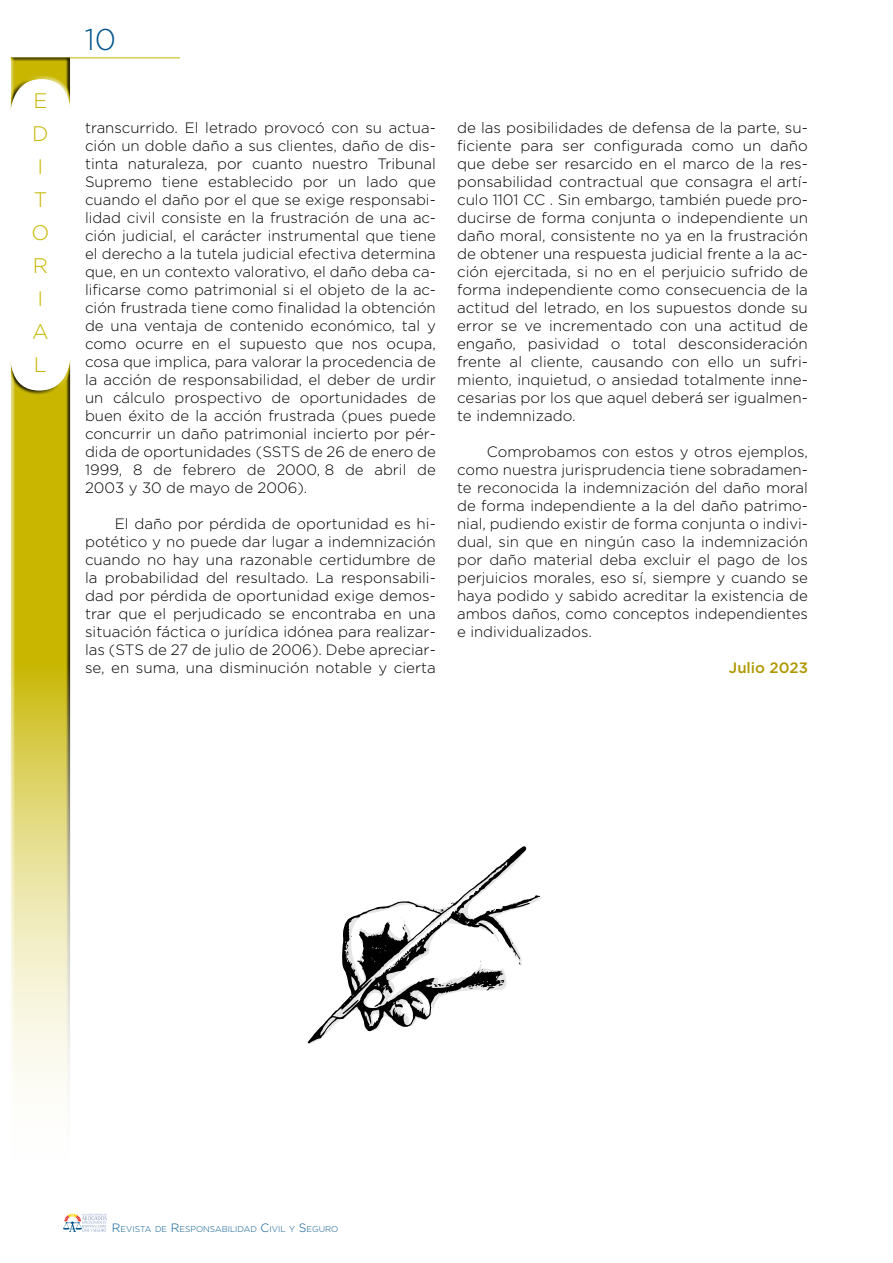
<style>
.page{position:relative;width:893px;height:1263px;background:#fff}
.page>*{position:absolute;margin:0;border:0;box-sizing:border-box;transform-origin:0 0}
.t1{font:300 30px "Gotham";color:#00558d}
.t2{font:300 21px/33px "Gotham";color:#c8b600}
.t3{font:300 15px/18px "Gotham";color:#000;text-align:justify}
.t4{font:500 15px "Gotham";color:#b09800}
.t5{font:300 8.4px "Gotham";color:#00558d}
.s1{font-size:12px}
</style>
<div class="page">
<svg style="left:63px;top:1213px;width:44px;height:19px"></svg>
<hr style="left:11px;top:57px;width:169px;height:1px;background:#c8b600">
<div style="left:10px;top:56px;width:63px;height:59px;background:#000;opacity:.75"></div>
<div style="left:9px;top:355px;width:62px;height:841px;background:#000;opacity:.75"></div>
<svg style="left:308px;top:846px;width:232px;height:198px"></svg>
<h2 class="t2" style="left:31px;top:84px;width:19px">E<br>D<br>I<br>T<br>O<br>R<br>I<br>A<br>L</h2>
<h1 class="t1" style="left:85px;top:21px;width:33px">10</h1>
<p class="t3" style="left:85px;top:118px;width:352px">transcurrido. El letrado provocó con su actua&shy;ción un doble daño a sus clientes, daño de dis&shy;tinta naturaleza, por cuanto nuestro Tribunal Supremo tiene establecido por un lado que cuando el daño por el que se exige responsabi&shy;lidad civil consiste en la frustración de una ac&shy;ción judicial, el carácter instrumental que tiene el derecho a la tutela judicial efectiva determina que, en un contexto valorativo, el daño deba ca&shy;lificarse como patrimonial si el objeto de la ac&shy;ción frustrada tiene como finalidad la obtención de una ventaja de contenido económico, tal y como ocurre en el supuesto que nos ocupa, cosa que implica, para valorar la procedencia de la acción de responsabilidad, el deber de urdir un cálculo prospectivo de oportunidades de buen éxito de la acción frustrada (pues puede concurrir un daño patrimonial incierto por pér&shy;dida de oportunidades (SSTS de 26 de enero de 1999, 8 de febrero de 2000, 8 de abril de 2003 y 30 de mayo de 2006).</p>
<p class="t3" style="left:85px;top:514px;width:352px;text-indent:30px">El daño por pérdida de oportunidad es hi&shy;potético y no puede dar lugar a indemnización cuando no hay una razonable certidumbre de la probabilidad del resultado. La responsabili&shy;dad por pérdida de oportunidad exige demos&shy;trar que el perjudicado se encontraba en una situación fáctica o jurídica idónea para realizar&shy;las (STS de 27 de julio de 2006). Debe apreciar&shy;se, en suma, una disminución notable y cierta</p>
<p class="t3" style="left:457px;top:118px;width:352px">de las posibilidades de defensa de la parte, su&shy;ficiente para ser configurada como un daño que debe ser resarcido en el marco de la res&shy;ponsabilidad contractual que consagra el artí&shy;culo 1101 CC . Sin embargo, también puede pro&shy;ducirse de forma conjunta o independiente un daño moral, consistente no ya en la frustración de obtener una respuesta judicial frente a la ac&shy;ción ejercitada, si no en el perjuicio sufrido de forma independiente como consecuencia de la actitud del letrado, en los supuestos donde su error se ve incrementado con una actitud de engaño, pasividad o total desconsideración frente al cliente, causando con ello un sufri&shy;miento, inquietud, o ansiedad totalmente inne&shy;cesarias por los que aquel deberá ser igualmen&shy;te indemnizado.</p>
<p class="t3" style="left:457px;top:442px;width:352px;text-indent:30px">Comprobamos con estos y otros ejemplos, como nuestra jurisprudencia tiene sobradamen&shy;te reconocida la indemnización del daño moral de forma independiente a la del daño patrimo&shy;nial, pudiendo existir de forma conjunta o indivi&shy;dual, sin que en ningún caso la indemnización por daño material deba excluir el pago de los perjuicios morales, eso sí, siempre y cuando se haya podido y sabido acreditar la existencia de ambos daños, como conceptos independientes e individualizados.</p>
<p class="t4" style="left:729px;top:658px;width:81px">Julio 2023</p>
<p class="t5" style="left:112px;top:1223px;width:228px"><span class="s1">R</span>EVISTA DE <span class="s1">R</span>ESPONSABILIDAD <span class="s1">C</span>IVIL Y <span class="s1">S</span>EGURO</p>
</div>
